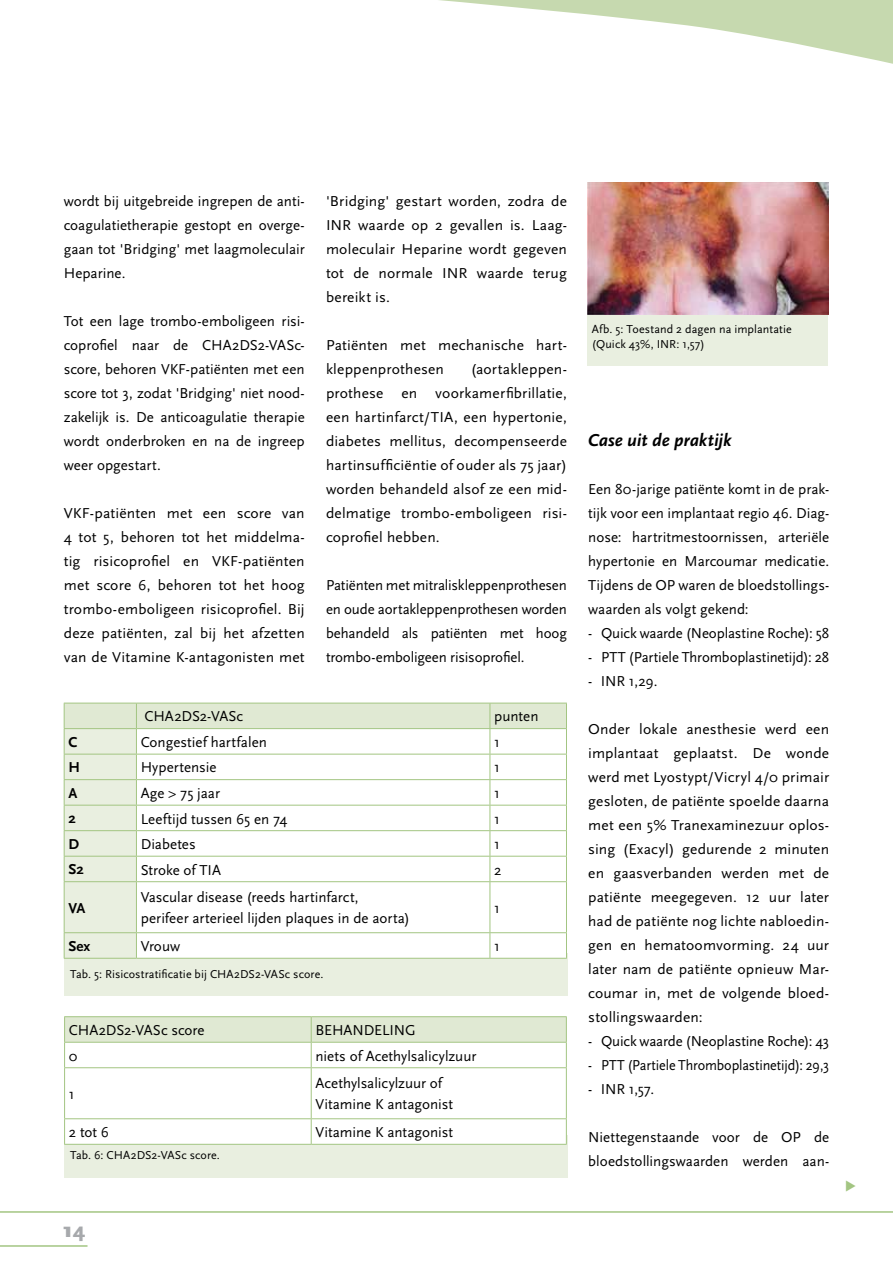
<style>
.page{position:relative;width:893px;height:1263px;background:#fff}
.page>*{position:absolute;margin:0;border:0;box-sizing:border-box;transform-origin:0 0}
.t1{font:900 21px "Scala Sans";color:#a7a9ac}
.t2{font:italic 700 18px "Scala Sans";letter-spacing:-.005em;color:#000}
.t3{font:15px/24px "Scala Sans";color:#000;text-align:justify}
.t4{font:15px "Scala Sans";color:#000;scale:.94 1}
.t5{font:700 15px "Scala Sans";color:#000}
.t6{font:12px/14.4px "Scala Sans";letter-spacing:.005em;color:#000}
</style>
<div class="page">
<hr style="left:0;top:1245px;width:88px;height:2px;background:#a3c582">
<hr style="left:0;top:1211px;width:893px;height:2px;background:#a3c582">
<svg style="left:439px;top:0;width:454px;height:64px"></svg>
<div style="left:587px;top:310px;width:241px;height:56px;background:#e9efe0"></div>
<div style="left:64px;top:954px;width:504px;height:42px;background:#e9efe0"></div>
<div style="left:64px;top:1135px;width:504px;height:43px;background:#e9efe0"></div>
<img style="left:587px;top:183px;width:241px;height:132px">
<svg style="left:64px;top:703px;width:503px;height:255px"></svg>
<hr style="left:64px;top:958px;width:72px;height:1px;background:#a3c582">
<hr style="left:136px;top:958px;width:354px;height:1px;background:#a3c582">
<hr style="left:490px;top:958px;width:77px;height:1px;background:#a3c582">
<svg style="left:65px;top:1068px;width:501px;height:76px"></svg>
<hr style="left:64px;top:1016px;width:247px;height:1px;background:#a3c582">
<hr style="left:311px;top:1016px;width:256px;height:1px;background:#a3c582">
<svg style="left:64px;top:1017px;width:503px;height:50px"></svg>
<hr style="left:64px;top:1067px;width:247px;height:1px;background:#a3c582">
<hr style="left:64px;top:1068px;width:1px;height:50px;background:#a3c582">
<hr style="left:311px;top:1067px;width:256px;height:1px;background:#a3c582">
<hr style="left:311px;top:1068px;width:1px;height:50px;background:#a3c582">
<hr style="left:566px;top:1068px;width:1px;height:50px;background:#a3c582">
<hr style="left:64px;top:1118px;width:247px;height:1px;background:#a3c582">
<svg style="left:64px;top:1119px;width:1px;height:25px"></svg>
<hr style="left:311px;top:1118px;width:256px;height:1px;background:#a3c582">
<svg style="left:311px;top:1119px;width:1px;height:25px"></svg>
<svg style="left:566px;top:1119px;width:1px;height:25px"></svg>
<hr style="left:64px;top:1144px;width:247px;height:1px;background:#a3c582">
<hr style="left:311px;top:1144px;width:256px;height:1px;background:#a3c582">
<p class="t3" style="left:64px;top:190px;width:242px">wordt bij uitgebreide ingrepen de anti&shy;coagulatietherapie gestopt en overge&shy;gaan tot 'Bridging' met laagmoleculair Heparine.</p>
<p class="t3" style="left:64px;top:310px;width:242px">Tot een lage trombo-emboligeen risi&shy;coprofiel naar de CHA2DS2-VASc&shy;score, behoren VKF-patiënten met een score tot 3, zodat 'Bridging' niet nood&shy;zakelijk is. De anticoagulatie therapie wordt onderbroken en na de ingreep weer opgestart.</p>
<p class="t3" style="left:64px;top:502px;width:242px">VKF-patiënten met een score van 4 tot 5, behoren tot het middelma&shy;tig risicoprofiel en VKF-patiënten met score 6, behoren tot het hoog trombo-emboligeen risicoprofiel. Bij deze patiënten, zal bij het afzetten van de Vitamine K-antagonisten met</p>
<p class="t3" style="left:326px;top:190px;width:242px">'Bridging' gestart worden, zodra de INR waarde op 2 gevallen is. Laag&shy;moleculair Heparine wordt gegeven tot de normale INR waarde terug bereikt is.</p>
<p class="t3" style="left:326px;top:334px;width:242px">Patiënten met mechanische hart&shy;kleppenprothesen</p>
<p class="t3" style="left:326px;top:358px;width:242px;text-indent:145px">(aortakleppen&shy;prothese en voorkamerfibrillatie, een hartinfarct/TIA, een hypertonie, diabetes mellitus, decompenseerde hartinsufficiëntie of ouder als 75 jaar) worden behandeld alsof ze een mid&shy;delmatige trombo-emboligeen risi&shy;coprofiel hebben.</p>
<p class="t3" style="left:326px;top:574px;width:242px">Patiënten met mitraliskleppenprothesen en oude aortakleppenprothesen worden behandeld als patiënten met hoog trombo-emboligeen risisoprofiel.</p>
<p class="t3" style="left:144px;top:705px;width:100px">CHA2DS2-VASc</p>
<p class="t3" style="left:494px;top:705px;width:46px">punten</p>
<p class="t5" style="left:68px;top:734px;width:11px">C</p>
<p class="t3" style="left:141px;top:730px;width:128px">Congestief hartfalen</p>
<p class="t3" style="left:494px;top:730px;width:7px">1</p>
<p class="t5" style="left:68px;top:759px;width:13px">H</p>
<p class="t3" style="left:141px;top:756px;width:77px">Hypertensie</p>
<p class="t3" style="left:494px;top:756px;width:7px">1</p>
<p class="t5" style="left:68px;top:785px;width:10px">A</p>
<p class="t3" style="left:141px;top:781px;width:81px">Age &gt; 75 jaar</p>
<p class="t3" style="left:494px;top:781px;width:7px">1</p>
<p class="t5" style="left:68px;top:810px;width:9px">2</p>
<p class="t3" style="left:141px;top:807px;width:148px">Leeftijd tussen 65 en 74</p>
<p class="t3" style="left:494px;top:807px;width:7px">1</p>
<p class="t5" style="left:68px;top:836px;width:12px">D</p>
<p class="t3" style="left:141px;top:832px;width:57px">Diabetes</p>
<p class="t3" style="left:494px;top:832px;width:7px">1</p>
<p class="t5" style="left:68px;top:861px;width:17px">S2</p>
<p class="t3" style="left:141px;top:858px;width:82px">Stroke of TIA</p>
<p class="t3" style="left:494px;top:858px;width:9px">2</p>
<p class="t5" style="left:68px;top:900px;width:19px">VA</p>
<p class="t3" style="left:141px;top:887px;width:271px;line-height:21px">Vascular disease (reeds hartinfarct, perifeer arterieel lijden plaques in de aorta)</p>
<p class="t3" style="left:494px;top:896px;width:7px">1</p>
<p class="t5" style="left:68px;top:938px;width:24px">Sex</p>
<p class="t3" style="left:141px;top:934px;width:41px">Vrouw</p>
<p class="t3" style="left:494px;top:934px;width:7px">1</p>
<p class="t6" style="left:70px;top:967px;width:255px">Tab. 5: Risicostratificatie bij CHA2DS2-VASc score.</p>
<p class="t3" style="left:69px;top:1018px;width:137px">CHA2DS2-VASc score</p>
<p class="t3" style="left:315px;top:1018px;width:102px">BEHANDELING</p>
<p class="t3" style="left:69px;top:1044px;width:10px">0</p>
<p class="t3" style="left:315px;top:1044px;width:162px">niets of Acethylsalicylzuur</p>
<p class="t3" style="left:69px;top:1082px;width:7px">1</p>
<p class="t3" style="left:315px;top:1073px;width:139px;line-height:21px">Acethylsalicylzuur of<br>Vitamine K antagonist</p>
<p class="t3" style="left:69px;top:1120px;width:42px">2 tot 6</p>
<p class="t3" style="left:315px;top:1120px;width:139px">Vitamine K antagonist</p>
<p class="t6" style="left:70px;top:1148px;width:151px">Tab. 6: CHA2DS2-VASc score.</p>
<p class="t6" style="left:592px;top:322px;width:201px">Afb. 5: Toestand 2 dagen na implantatie (Quick 43%, INR: 1,57)</p>
<p class="t2" style="left:588px;top:431px;width:145px">Case uit de praktijk</p>
<p class="t3" style="left:588px;top:478px;width:242px">Een 80-jarige patiënte komt in de prak&shy;tijk voor een implantaat regio 46. Diag&shy;nose: hartritmestoornissen, arteriële hypertonie en Marcoumar medicatie.<br>Tijdens de OP waren de bloedstollings&shy;waarden als volgt gekend:</p>
<p class="t3" style="left:588px;top:622px;width:242px">- Quick waarde (Neoplastine Roche): 58</p>
<p class="t3" style="left:588px;top:646px;width:242px">- PTT (Partiele Thromboplastinetijd): 28</p>
<p class="t3" style="left:588px;top:670px;width:71px">- INR 1,29.</p>
<p class="t3" style="left:588px;top:718px;width:242px">Onder lokale anesthesie werd een implantaat geplaatst. De wonde werd met Lyostypt/Vicryl 4/0 primair gesloten, de patiënte spoelde daarna met een 5% Tranexaminezuur oplos&shy;sing (Exacyl) gedurende 2 minuten en gaasverbanden werden met de patiënte meegegeven. 12 uur later had de patiënte nog lichte nabloedin&shy;gen en hematoomvorming. 24 uur later nam de patiënte opnieuw Mar&shy;coumar in, met de volgende bloed&shy;stollingswaarden:</p>
<p class="t3" style="left:588px;top:1030px;width:242px">- Quick waarde (Neoplastine Roche): 43</p>
<p class="t4" style="left:588px;top:1057px;width:258px">- PTT (Partiele Thromboplastinetijd): 29,3</p>
<p class="t3" style="left:588px;top:1078px;width:67px">- INR 1,57.</p>
<p class="t3" style="left:588px;top:1126px;width:242px">Niettegenstaande voor de OP de bloedstollingswaarden werden aan-</p>
<h1 class="t1" style="left:63px;top:1219px;width:23px">14</h1>
</div>
